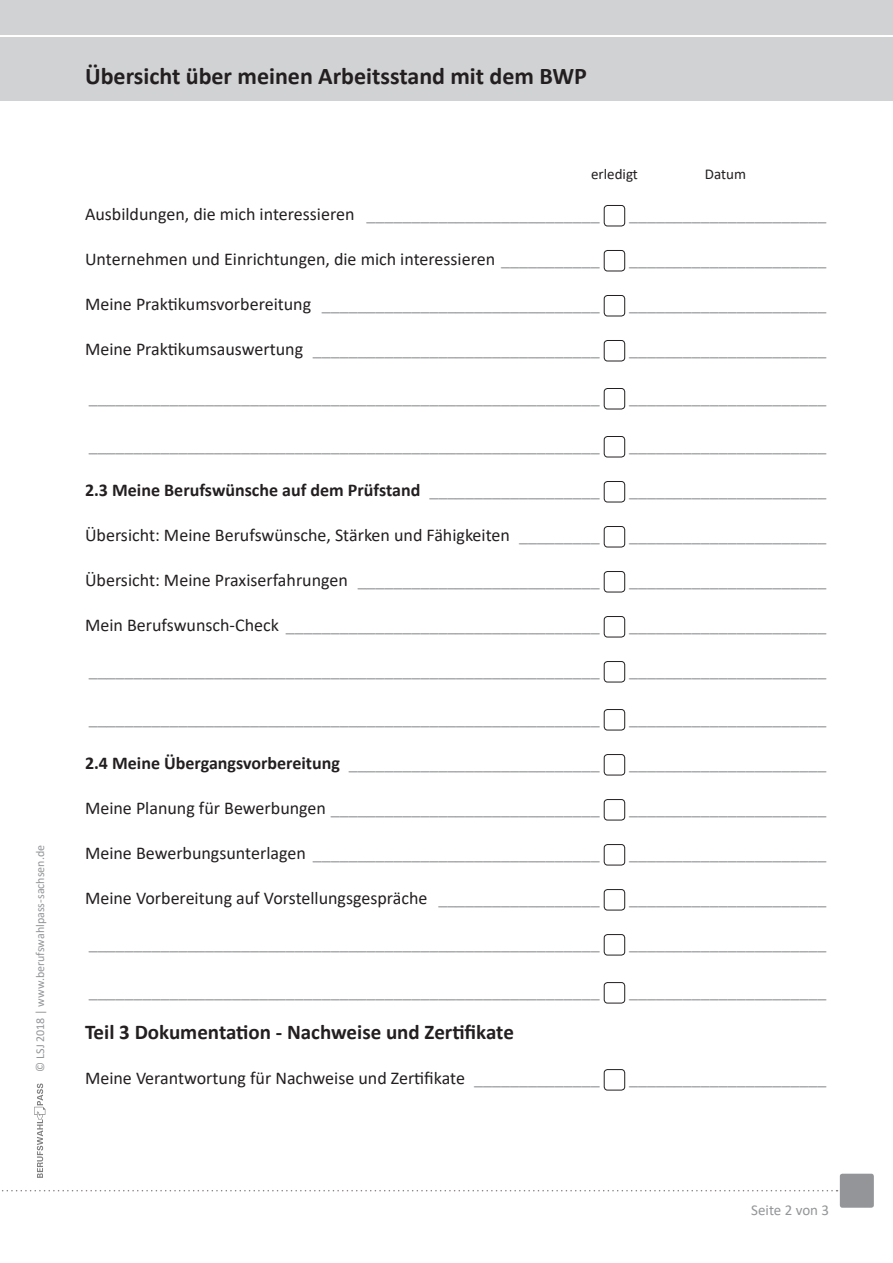
<style>
.page{position:relative;width:893px;height:1263px;background:#fff}
.page>*{position:absolute;margin:0;border:0;box-sizing:border-box;transform-origin:0 0}
.t1{font:700 24px "Calibri";color:#231f20}
.Text{font:700 21px "Calibri";color:#231f20}
.Text-2{font:18px "Calibri";color:#939598}
.Text-3{font:18px "Calibri";color:#231f20}
.Text-4{font:700 18px "Calibri";color:#231f20}
.t2{font:15px "Calibri";color:#231f20}
.t3{font:15px "Calibri";color:#939598}
.t4{font:12px "Calibri";color:#939598}
.s1{color:#939598}
.s2{color:#231f20}
.s3{font-weight:400;color:#939598}
</style>
<div class="page">
<div style="left:604px;top:205px;width:21px;height:21px;border:1px solid #231f20;border-radius:3px"></div>
<div style="left:604px;top:250px;width:21px;height:21px;border:1px solid #231f20;border-radius:3px"></div>
<div style="left:604px;top:295px;width:21px;height:21px;border:1px solid #231f20;border-radius:3px"></div>
<div style="left:604px;top:340px;width:21px;height:21px;border:1px solid #231f20;border-radius:3px"></div>
<div style="left:604px;top:388px;width:21px;height:21px;border:1px solid #231f20;border-radius:3px"></div>
<div style="left:604px;top:436px;width:21px;height:21px;border:1px solid #231f20;border-radius:3px"></div>
<div style="left:604px;top:481px;width:21px;height:21px;border:1px solid #231f20;border-radius:3px"></div>
<div style="left:604px;top:526px;width:21px;height:21px;border:1px solid #231f20;border-radius:3px"></div>
<div style="left:604px;top:571px;width:21px;height:21px;border:1px solid #231f20;border-radius:3px"></div>
<div style="left:604px;top:616px;width:21px;height:21px;border:1px solid #231f20;border-radius:3px"></div>
<div style="left:604px;top:661px;width:21px;height:21px;border:1px solid #231f20;border-radius:3px"></div>
<div style="left:604px;top:709px;width:21px;height:21px;border:1px solid #231f20;border-radius:3px"></div>
<div style="left:604px;top:754px;width:21px;height:21px;border:1px solid #231f20;border-radius:3px"></div>
<div style="left:604px;top:799px;width:21px;height:21px;border:1px solid #231f20;border-radius:3px"></div>
<div style="left:604px;top:844px;width:21px;height:21px;border:1px solid #231f20;border-radius:3px"></div>
<div style="left:604px;top:889px;width:21px;height:21px;border:1px solid #231f20;border-radius:3px"></div>
<div style="left:604px;top:934px;width:21px;height:21px;border:1px solid #231f20;border-radius:3px"></div>
<div style="left:604px;top:982px;width:21px;height:21px;border:1px solid #231f20;border-radius:3px"></div>
<div style="left:604px;top:1069px;width:21px;height:21px;border:1px solid #231f20;border-radius:3px"></div>
<div style="left:0;top:37px;width:893px;height:64px;background:#d1d2d4"></div>
<div style="left:0;top:0;width:893px;height:34px;background:#d1d2d4"></div>
<svg style="left:34px;top:1083px;width:11px;height:95px"></svg>
<svg style="left:2px;top:1190px;width:835px;height:1px"></svg>
<div style="left:840px;top:1174px;width:34px;height:34px;background:#939598;border-radius:3px"></div>
<p class="t4" style="left:32px;top:1071px;width:228px;rotate:-90deg">© LSJ 2018 | www.berufswahlpass-sachsen.de</p>
<p class="t1" style="left:85px;top:59px;width:503px">Übersicht über meinen Arbeitsstand mit dem BWP</p>
<p class="t2" style="left:591px;top:163px;width:48px">erledigt</p>
<p class="t2" style="left:705px;top:163px;width:43px">Datum</p>
<p class="Text-3" style="left:85px;top:202px;width:516px">Ausbildungen, die mich interessieren <span class="s1">__________________________</span></p>
<p class="Text-3" style="left:85px;top:247px;width:516px">Unternehmen und Einrichtungen, die mich interessieren <span class="s1">___________</span></p>
<p class="Text-2" style="left:85px;top:292px;width:516px"><span class="s2">Meine Praktikumsvorbereitung</span> _______________________________</p>
<p class="Text-2" style="left:85px;top:337px;width:516px"><span class="s2">Meine Praktikumsauswertung</span> ________________________________</p>
<p class="Text-2" style="left:629px;top:202px;width:199px">______________________</p>
<p class="Text-2" style="left:629px;top:247px;width:199px">______________________</p>
<p class="Text-2" style="left:629px;top:292px;width:199px">______________________</p>
<p class="Text-2" style="left:629px;top:337px;width:199px">______________________</p>
<p class="Text-2" style="left:89px;top:385px;width:512px">_________________________________________________________</p>
<p class="Text-2" style="left:629px;top:385px;width:199px">______________________</p>
<p class="Text-2" style="left:89px;top:433px;width:512px">_________________________________________________________</p>
<p class="Text-2" style="left:629px;top:433px;width:199px">______________________</p>
<p class="Text-4" style="left:85px;top:478px;width:516px">2.3 Meine Berufswünsche auf dem Prüfstand <span class="s3">___________________</span></p>
<p class="Text-2" style="left:629px;top:478px;width:199px">______________________</p>
<p class="Text-3" style="left:85px;top:523px;width:516px">Übersicht: Meine Berufswünsche, Stärken und Fähigkeiten <span class="s1">_________</span></p>
<p class="Text-2" style="left:629px;top:523px;width:199px">______________________</p>
<p class="Text-3" style="left:85px;top:568px;width:516px">Übersicht: Meine Praxiserfahrungen <span class="s1">___________________________</span></p>
<p class="Text-2" style="left:629px;top:568px;width:199px">______________________</p>
<p class="Text-2" style="left:85px;top:613px;width:516px"><span class="s2">Mein Berufswunsch-Check</span> ___________________________________</p>
<p class="Text-2" style="left:629px;top:613px;width:199px">______________________</p>
<p class="Text-2" style="left:89px;top:658px;width:512px">_________________________________________________________</p>
<p class="Text-2" style="left:629px;top:658px;width:199px">______________________</p>
<p class="Text-2" style="left:89px;top:706px;width:512px">_________________________________________________________</p>
<p class="Text-2" style="left:629px;top:706px;width:199px">______________________</p>
<p class="Text-4" style="left:85px;top:751px;width:516px">2.4 Meine Übergangsvorbereitung <span class="s3">____________________________</span></p>
<p class="Text-2" style="left:629px;top:751px;width:199px">______________________</p>
<p class="Text-2" style="left:85px;top:796px;width:516px"><span class="s2">Meine Planung für Bewerbungen</span> ______________________________</p>
<p class="Text-2" style="left:629px;top:796px;width:199px">______________________</p>
<p class="Text-2" style="left:85px;top:841px;width:516px"><span class="s2">Meine Bewerbungsunterlagen</span> ________________________________</p>
<p class="Text-2" style="left:629px;top:841px;width:199px">______________________</p>
<p class="Text-3" style="left:85px;top:886px;width:516px">Meine Vorbereitung auf Vorstellungsgespräche <span class="s1">__________________</span></p>
<p class="Text-2" style="left:629px;top:886px;width:199px">______________________</p>
<p class="Text-2" style="left:89px;top:931px;width:512px">_________________________________________________________</p>
<p class="Text-2" style="left:629px;top:931px;width:199px">______________________</p>
<p class="Text-2" style="left:89px;top:979px;width:512px">_________________________________________________________</p>
<p class="Text-2" style="left:629px;top:979px;width:199px">______________________</p>
<p class="Text" style="left:85px;top:1018px;width:430px">Teil 3 Dokumentation - Nachweise und Zertifikate</p>
<p class="Text-3" style="left:85px;top:1066px;width:516px">Meine Verantwortung für Nachweise und Zertifikate <span class="s1">______________</span></p>
<p class="Text-2" style="left:629px;top:1066px;width:199px">______________________</p>
<p class="t3" style="left:751px;top:1199px;width:79px">Seite 2 von 3</p>
</div>
